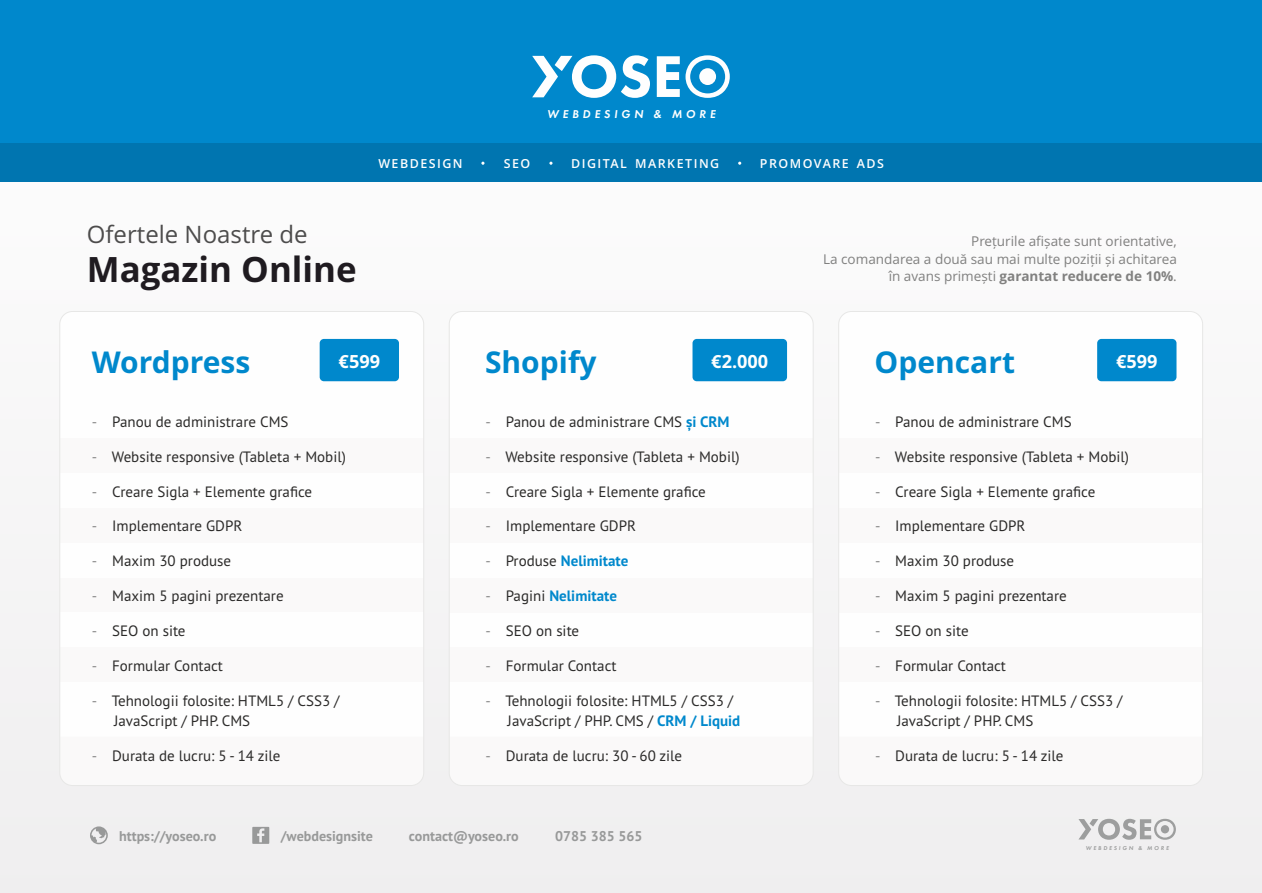
<style>
.page{position:relative;width:1262px;height:893px;background:#f7f6f7}
.page>*{position:absolute;margin:0;border:0;box-sizing:border-box;transform-origin:0 0}
.t1{font:700 34.95px "Open Sans";color:#1f1b20}
.t2{font:700 30px "Open Sans";color:#08c}
.t3{font:24px "Open Sans";color:#4d4c4c}
.t4{font:700 18.15px "Open Sans";color:#fefefe}
.t5{font:15px/19.4px "PT Sans";color:#2b2a29}
.t6{font:700 15px "PT Sans";color:#08c}
.t7{font:700 14.1px "PT Sans";color:#989999}
.t8{font:13.5px/17.5px "Open Sans";color:#818180;text-align:right}
.t9{font:600 12.45px "Open Sans";letter-spacing:.12em;color:#fefefe}
.t10{font:italic 600 11.85px "Futura PT";letter-spacing:.32em;color:#fefefe}
.t11{font:italic 600 5.85px "Futura PT";letter-spacing:.32em;color:#9d9e9e}
.s1{font-weight:700}
.s2{color:#898989}
.s3{font-weight:700;color:#08c}
.s4{font-weight:400;color:#898989}
.s5{font-weight:400;color:#2b2a29}
</style>
<div class="page">
<div style="left:60px;top:311px;width:364px;height:474px;background:#fefefe;border-radius:13px"></div>
<div style="left:320px;top:339px;width:79px;height:42px;background:#08c;border-radius:4px"></div>
<div style="left:60px;top:438px;width:364px;height:35px;background:#faf9f9"></div>
<div style="left:60px;top:508px;width:364px;height:34px;background:#faf9f9"></div>
<div style="left:60px;top:577px;width:364px;height:35px;background:#faf9f9"></div>
<div style="left:60px;top:647px;width:364px;height:35px;background:#faf9f9"></div>
<div style="left:449px;top:311px;width:364px;height:474px;background:#fefefe;border-radius:13px"></div>
<div style="left:838px;top:311px;width:364px;height:474px;background:#fefefe;border-radius:13px"></div>
<div style="left:449px;top:438px;width:364px;height:35px;background:#faf9f9"></div>
<div style="left:838px;top:438px;width:364px;height:35px;background:#faf9f9"></div>
<div style="left:449px;top:508px;width:364px;height:34px;background:#faf9f9"></div>
<div style="left:838px;top:508px;width:364px;height:34px;background:#faf9f9"></div>
<div style="left:449px;top:577px;width:364px;height:35px;background:#faf9f9"></div>
<div style="left:838px;top:577px;width:364px;height:35px;background:#faf9f9"></div>
<div style="left:449px;top:647px;width:364px;height:35px;background:#faf9f9"></div>
<div style="left:838px;top:647px;width:364px;height:35px;background:#faf9f9"></div>
<div style="left:692px;top:339px;width:95px;height:42px;background:#08c;border-radius:4px"></div>
<div style="left:0;top:0;width:1262px;height:181px;background:#08c"></div>
<svg style="left:657px;top:55px;width:73px;height:43px"></svg>
<svg style="left:532px;top:55px;width:118px;height:43px"></svg>
<svg style="left:252px;top:826px;width:17px;height:17px"></svg>
<svg style="left:90px;top:826px;width:18px;height:18px"></svg>
<svg style="left:1078px;top:818px;width:97px;height:21px"></svg>
<div style="left:0;top:143px;width:1262px;height:38px;background:#0075b0"></div>
<div style="left:1097px;top:339px;width:79px;height:42px;background:#08c;border-radius:4px"></div>
<p class="t10" style="left:547px;top:109px;width:170px">WEBDESIGN &amp; MORE</p>
<h3 class="t3" style="left:87px;top:225px;width:222px">Ofertele Noastre de</h3>
<h1 class="t1" style="left:87px;top:255px;width:271px">Magazin Online</h1>
<p class="t9" style="left:378px;top:158px;width:86px">WEBDESIGN</p>
<p class="t9" style="left:504px;top:158px;width:28px">SEO</p>
<p class="t9" style="left:571px;top:158px;width:150px">DIGITAL MARKETING</p>
<p class="t9" style="left:760px;top:158px;width:126px">PROMOVARE ADS</p>
<p class="t8" style="left:823px;top:234px;width:355px">Prețurile afișate sunt orientative,<br>La comandarea a două sau mai multe poziții și achitarea în avans primești <span class="s1">garantat reducere de 10%</span>.</p>
<h2 class="t2" style="left:92px;top:350px;width:160px">Wordpress</h2>
<p class="t4" style="left:338px;top:354px;width:43px">€599</p>
<h2 class="t2" style="left:485px;top:350px;width:113px">Shopify</h2>
<p class="t4" style="left:711px;top:354px;width:58px">€2.000</p>
<h2 class="t2" style="left:874px;top:350px;width:142px">Opencart</h2>
<p class="t5" style="left:485px;top:411px;width:245px"><span class="s2">-</span> Panou de administrare CMS <span class="s3">și CRM</span></p>
<p class="t5" style="left:485px;top:446px;width:255px"><span class="s2">-</span> Website responsive (Tableta + Mobil)</p>
<p class="t5" style="left:485px;top:481px;width:222px"><span class="s2">-</span> Creare Sigla + Elemente grafice</p>
<p class="t5" style="left:485px;top:516px;width:152px"><span class="s2">-</span> Implementare GDPR</p>
<p class="t6" style="left:485px;top:551px;width:144px"><span class="s4">-</span> <span class="s5">Produse</span> Nelimitate</p>
<p class="t6" style="left:485px;top:586px;width:133px"><span class="s4">-</span> <span class="s5">Pagini</span> Nelimitate</p>
<p class="t5" style="left:485px;top:621px;width:95px"><span class="s2">-</span> SEO on site</p>
<p class="t5" style="left:485px;top:656px;width:132px"><span class="s2">-</span> Formular Contact</p>
<p class="t5" style="left:507px;top:691px;width:234px;text-indent:-22px"><span class="s2">-</span> Tehnologii folosite: HTML5 / CSS3 /<br>JavaScript / PHP. CMS / <span class="s3">CRM / Liquid</span></p>
<p class="t5" style="left:485px;top:745px;width:198px"><span class="s2">-</span> Durata de lucru: 30 - 60 zile</p>
<p class="t4" style="left:1116px;top:354px;width:43px">€599</p>
<p class="t5" style="left:92px;top:411px;width:198px"><span class="s2">-</span> Panou de administrare CMS</p>
<p class="t5" style="left:92px;top:446px;width:255px"><span class="s2">-</span> Website responsive (Tableta + Mobil)</p>
<p class="t5" style="left:92px;top:481px;width:222px"><span class="s2">-</span> Creare Sigla + Elemente grafice</p>
<p class="t5" style="left:92px;top:516px;width:152px"><span class="s2">-</span> Implementare GDPR</p>
<p class="t5" style="left:92px;top:551px;width:141px"><span class="s2">-</span> Maxim 30 produse</p>
<p class="t5" style="left:92px;top:586px;width:193px"><span class="s2">-</span> Maxim 5 pagini prezentare</p>
<p class="t5" style="left:92px;top:621px;width:95px"><span class="s2">-</span> SEO on site</p>
<p class="t5" style="left:92px;top:656px;width:132px"><span class="s2">-</span> Formular Contact</p>
<p class="t5" style="left:114px;top:691px;width:227px;text-indent:-22px"><span class="s2">-</span> Tehnologii folosite: HTML5 / CSS3 /<br>JavaScript / PHP. CMS</p>
<p class="t5" style="left:92px;top:745px;width:190px"><span class="s2">-</span> Durata de lucru: 5 - 14 zile</p>
<p class="t5" style="left:875px;top:411px;width:198px"><span class="s2">-</span> Panou de administrare CMS</p>
<p class="t5" style="left:875px;top:446px;width:255px"><span class="s2">-</span> Website responsive (Tableta + Mobil)</p>
<p class="t5" style="left:875px;top:481px;width:222px"><span class="s2">-</span> Creare Sigla + Elemente grafice</p>
<p class="t5" style="left:875px;top:516px;width:152px"><span class="s2">-</span> Implementare GDPR</p>
<p class="t5" style="left:875px;top:551px;width:141px"><span class="s2">-</span> Maxim 30 produse</p>
<p class="t5" style="left:875px;top:586px;width:193px"><span class="s2">-</span> Maxim 5 pagini prezentare</p>
<p class="t5" style="left:875px;top:621px;width:95px"><span class="s2">-</span> SEO on site</p>
<p class="t5" style="left:875px;top:656px;width:132px"><span class="s2">-</span> Formular Contact</p>
<p class="t5" style="left:897px;top:691px;width:227px;text-indent:-22px"><span class="s2">-</span> Tehnologii folosite: HTML5 / CSS3 /<br>JavaScript / PHP. CMS</p>
<p class="t5" style="left:875px;top:745px;width:190px"><span class="s2">-</span> Durata de lucru: 5 - 14 zile</p>
<p class="t7" style="left:119px;top:826px;width:99px">https://yoseo.ro</p>
<p class="t7" style="left:281px;top:826px;width:94px">/webdesignsite</p>
<p class="t7" style="left:409px;top:826px;width:111px">contact@yoseo.ro</p>
<p class="t7" style="left:555px;top:826px;width:89px">0785 385 565</p>
<p class="t11" style="left:1085px;top:845px;width:84px">WEBDESIGN &amp; MORE</p>
</div>
